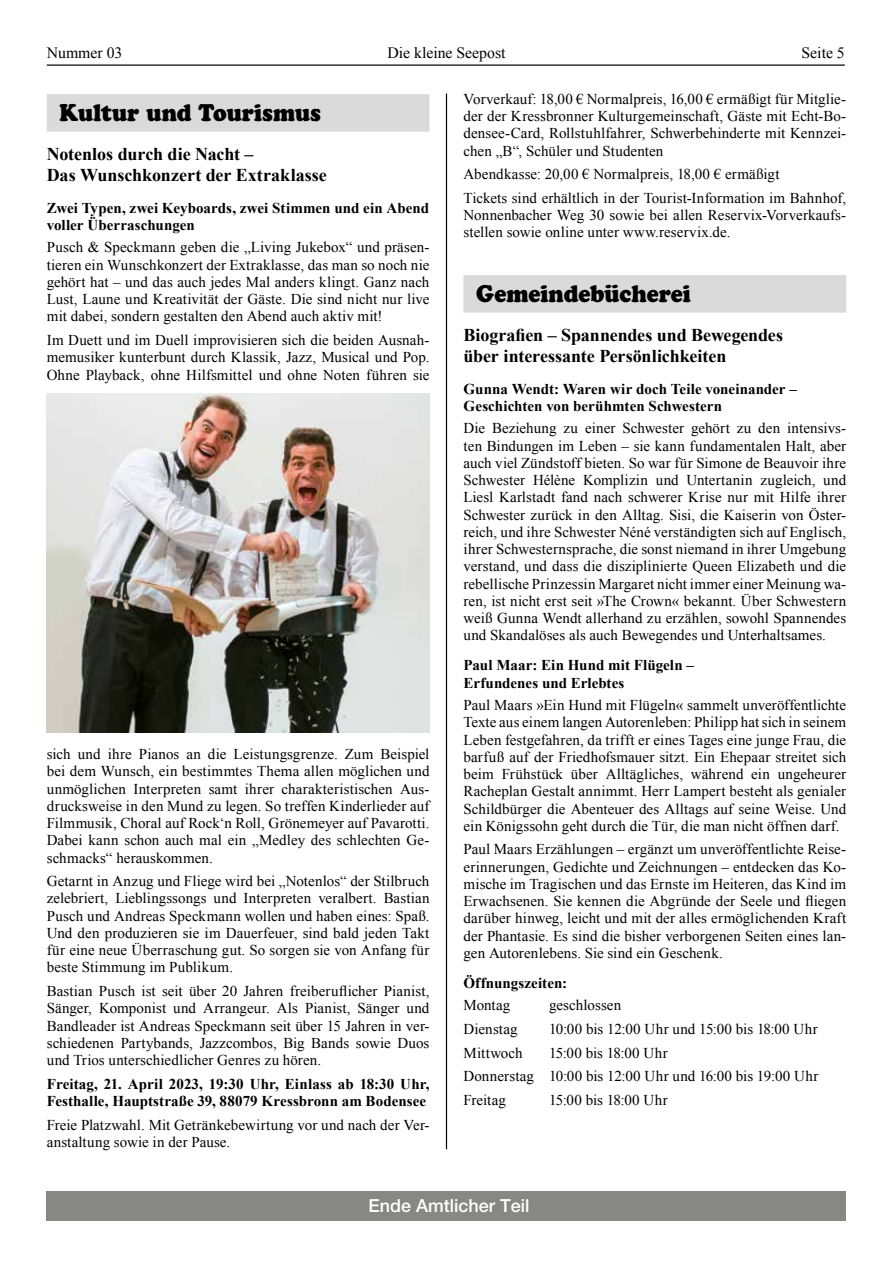
<style>
.page{position:relative;width:893px;height:1263px;background:#fff}
.page>*{position:absolute;margin:0;border:0;box-sizing:border-box;transform-origin:0 0}
.t1{font:24px "Cooper Black Std";letter-spacing:-.005em;color:#000;scale:.9 1}
.t2{font:700 18px/20.2px "Times New Roman";letter-spacing:-.005em;color:#000}
.t3{font:500 18px "Helvetica Neue LT Std";color:#fff}
.t4{font:15.75px "Times New Roman";color:#000}
.t5{font:15px/17.2px "Times New Roman";letter-spacing:.005em;color:#000;text-align:justify}
.t6{font:700 15px/17.2px "Times New Roman";letter-spacing:.005em;color:#000}
</style>
<div class="page">
<hr style="left:47px;top:64px;width:798px;height:2px;background:#000">
<hr style="left:446px;top:94px;width:1px;height:1055px;background:#000">
<div style="left:463px;top:275px;width:383px;height:38px;background:#dadada"></div>
<div style="left:47px;top:94px;width:382px;height:38px;background:#dadada"></div>
<img style="left:47px;top:393px;width:382px;height:339px">
<div style="left:47px;top:1191px;width:799px;height:29px;background:#878786"></div>
<p class="t4" style="left:47px;top:42px;width:77px">Nummer 03</p>
<p class="t4" style="left:387px;top:42px;width:120px">Die kleine Seepost</p>
<p class="t4" style="left:801px;top:42px;width:45px">Seite 5</p>
<p class="t5" style="left:463px;top:90px;width:384px">Vorverkauf: 18,00 € Normalpreis, 16,00 € ermäßigt für Mitglie&shy;der der Kressbronner Kulturgemeinschaft, Gäste mit Echt-Bo&shy;densee-Card, Rollstuhlfahrer, Schwerbehinderte mit Kennzei&shy;chen „B“, Schüler und Studenten</p>
<p class="t5" style="left:463px;top:162px;width:384px;line-height:23.7px">Abendkasse: 20,00 € Normalpreis, 18,00 € ermäßigt<br>Tickets sind erhältlich in der Tourist-Information im Bahnhof,</p>
<p class="t5" style="left:463px;top:206px;width:384px">Nonnenbacher Weg 30 sowie bei allen Reservix-Vorverkaufs&shy;stellen sowie online unter www.reservix.de.</p>
<h1 class="t1" style="left:60px;top:98px;width:292px">Kultur und Tourismus</h1>
<p class="t2" style="left:47px;top:144px;width:281px">Notenlos durch die Nacht –<br>Das Wunschkonzert der Extraklasse</p>
<p class="t6" style="left:47px;top:199px;width:384px">Zwei Typen, zwei Keyboards, zwei Stimmen und ein Abend voller Überraschungen</p>
<p class="t5" style="left:47px;top:238px;width:384px">Pusch &amp; Speckmann geben die „Living Jukebox“ und präsen&shy;tieren ein Wunschkonzert der Extraklasse, das man so noch nie gehört hat – und das auch jedes Mal anders klingt. Ganz nach Lust, Laune und Kreativität der Gäste. Die sind nicht nur live mit dabei, sondern gestalten den Abend auch aktiv mit!</p>
<p class="t5" style="left:47px;top:331px;width:384px">Im Duett und im Duell improvisieren sich die beiden Ausnah&shy;memusiker kunterbunt durch Klassik, Jazz, Musical und Pop.<br>Ohne Playback, ohne Hilfsmittel und ohne Noten führen sie</p>
<h1 class="t1" style="left:476px;top:279px;width:240px">Gemeindebücherei</h1>
<p class="t2" style="left:463px;top:325px;width:321px">Biografien – Spannendes und Bewegendes über interessante Persönlichkeiten</p>
<p class="t6" style="left:463px;top:380px;width:335px">Gunna Wendt: Waren wir doch Teile voneinander –<br>Geschichten von berühmten Schwestern</p>
<p class="t5" style="left:463px;top:419px;width:384px">Die Beziehung zu einer Schwester gehört zu den intensivs&shy;ten Bindungen im Leben – sie kann fundamentalen Halt, aber auch viel Zündstoff bieten. So war für Simone de Beauvoir ihre Schwester Hélène Komplizin und Untertanin zugleich, und Liesl Karlstadt fand nach schwerer Krise nur mit Hilfe ihrer Schwester zurück in den Alltag. Sisi, die Kaiserin von Öster&shy;reich, und ihre Schwester Néné verständigten sich auf Englisch, ihrer Schwesternsprache, die sonst niemand in ihrer Umgebung verstand, und dass die disziplinierte Queen Elizabeth und die rebellische Prinzessin Margaret nicht immer einer Meinung wa&shy;ren, ist nicht erst seit »The Crown« bekannt. Über Schwestern weiß Gunna Wendt allerhand zu erzählen, sowohl Spannendes und Skandalöses als auch Bewegendes und Unterhaltsames.</p>
<p class="t6" style="left:463px;top:656px;width:232px">Paul Maar: Ein Hund mit Flügeln –<br>Erfundenes und Erlebtes</p>
<p class="t5" style="left:463px;top:696px;width:384px">Paul Maars »Ein Hund mit Flügeln« sammelt unveröffentlichte Texte aus einem langen Autorenleben: Philipp hat sich in seinem Leben festgefahren, da trifft er eines Tages eine junge Frau, die barfuß auf der Friedhofsmauer sitzt. Ein Ehepaar streitet sich beim Frühstück über Alltägliches, während ein ungeheurer Racheplan Gestalt annimmt. Herr Lampert besteht als genialer Schildbürger die Abenteuer des Alltags auf seine Weise. Und ein Königssohn geht durch die Tür, die man nicht öffnen darf.</p>
<p class="t5" style="left:463px;top:840px;width:384px">Paul Maars Erzählungen – ergänzt um unveröffentlichte Reise&shy;erinnerungen, Gedichte und Zeichnungen – entdecken das Ko&shy;mische im Tragischen und das Ernste im Heiteren, das Kind im Erwachsenen. Sie kennen die Abgründe der Seele und fliegen darüber hinweg, leicht und mit der alles ermöglichenden Kraft der Phantasie. Es sind die bisher verborgenen Seiten eines lan&shy;gen Autorenlebens. Sie sind ein Geschenk.</p>
<p class="t6" style="left:463px;top:974px;width:105px">Öffnungszeiten:</p>
<p class="t5" style="left:463px;top:996px;width:48px">Montag</p>
<p class="t5" style="left:549px;top:996px;width:74px">geschlossen</p>
<p class="t5" style="left:463px;top:1020px;width:56px">Dienstag</p>
<p class="t5" style="left:549px;top:1020px;width:270px">10:00 bis 12:00 Uhr und 15:00 bis 18:00 Uhr</p>
<p class="t5" style="left:463px;top:1044px;width:61px">Mittwoch</p>
<p class="t5" style="left:47px;top:745px;width:384px">sich und ihre Pianos an die Leistungsgrenze. Zum Beispiel bei dem Wunsch, ein bestimmtes Thema allen möglichen und unmöglichen Interpreten samt ihrer charakteristischen Aus&shy;drucksweise in den Mund zu legen. So treffen Kinderlieder auf Filmmusik, Choral auf Rock‘n Roll, Grönemeyer auf Pavarotti.<br>Dabei kann schon auch mal ein „Medley des schlechten Ge&shy;schmacks“ herauskommen.</p>
<p class="t5" style="left:47px;top:872px;width:384px">Getarnt in Anzug und Fliege wird bei „Notenlos“ der Stilbruch zelebriert, Lieblingssongs und Interpreten veralbert. Bastian Pusch und Andreas Speckmann wollen und haben eines: Spaß.<br>Und den produzieren sie im Dauerfeuer, sind bald jeden Takt für eine neue Überraschung gut. So sorgen sie von Anfang für beste Stimmung im Publikum.</p>
<p class="t5" style="left:47px;top:982px;width:384px">Bastian Pusch ist seit über 20 Jahren freiberuflicher Pianist, Sänger, Komponist und Arrangeur. Als Pianist, Sänger und Bandleader ist Andreas Speckmann seit über 15 Jahren in ver&shy;schiedenen Partybands, Jazzcombos, Big Bands sowie Duos und Trios unterschiedlicher Genres zu hören.</p>
<p class="t6" style="left:47px;top:1075px;width:384px">Freitag, 21. April 2023, 19:30 Uhr, Einlass ab 18:30 Uhr,<br>Festhalle, Hauptstraße 39, 88079 Kressbronn am Bodensee</p>
<p class="t5" style="left:47px;top:1116px;width:384px">Freie Platzwahl. Mit Getränkebewirtung vor und nach der Ver&shy;anstaltung sowie in der Pause.</p>
<p class="t5" style="left:463px;top:1040px;width:356px;line-height:23.7px;text-align:left;text-indent:86px">15:00 bis 18:00 Uhr<br>Donnerstag 10:00 bis 12:00 Uhr und 16:00 bis 19:00 Uhr<br>Freitag</p>
<p class="t5" style="left:549px;top:1091px;width:120px">15:00 bis 18:00 Uhr</p>
<p class="t3" style="left:368px;top:1195px;width:163px">Ende Amtlicher Teil</p>
</div>
